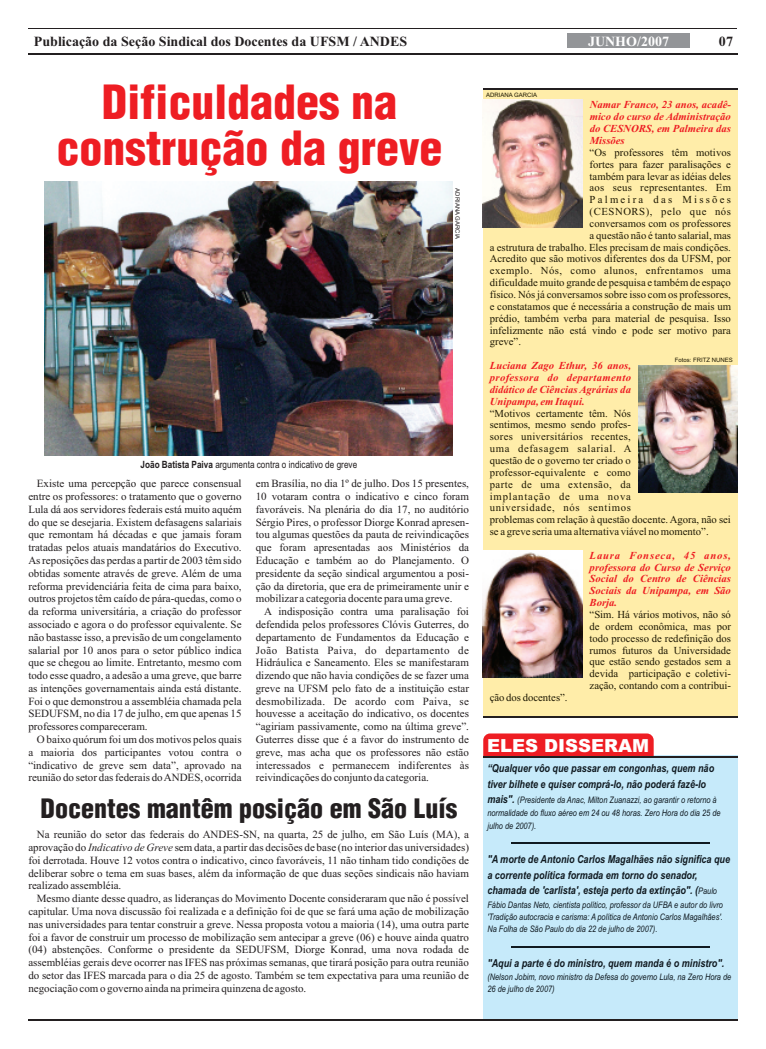
<style>
.page{position:relative;width:766px;height:1049px;background:#fff}
.page>*{position:absolute;margin:0;border:0;box-sizing:border-box;transform-origin:0 0}
.t1{font:46px/46.4px "Switzerland Cond Black Plain";color:#ee1d23;text-align:center}
.t2{font:26.1px "Switzerland Cond Black Plain";color:#231f20}
.t3{font:900 18px "Arial";color:#fff}
.t4{font:700 14px "Times New Roman";color:#231f20}
.t5{font:700 14px "Times New Roman";color:#fff}
.t6{font:11px/12.8px "Times New Roman";color:#231f20;text-align:justify}
.t7{font:italic 700 11px/15.6px "Arial Narrow";color:#101a21}
.t8{font:10.7px/11.9px "Times New Roman";color:#1f1903}
.t9{font:italic 700 10.7px/11.9px "Times New Roman";color:#ee1d23;text-align:justify}
.t10{font:10.7px "Times New Roman";letter-spacing:.04em;color:#1f1903}
.t11{font:10.7px "Times New Roman";letter-spacing:.025em;color:#1f1903}
.t12{font:10.7px "Times New Roman";letter-spacing:.05em;color:#1f1903}
.t13{font:10.7px "Times New Roman";letter-spacing:.21em;color:#1f1903}
.t14{font:10px "Arial Narrow";color:#231f20}
.t15{font:italic 9px/12.5px "Arial Narrow";color:#101a21}
.t16{font:6px "Arial";color:#1f1903}
.t17{font:6px "Arial";color:#231f20}
.s1{font-weight:700}
.s2{font-style:italic}
.s3{font-weight:700;font-size:11px}
.s4{font-weight:400;font-size:9px}
</style>
<div class="page">
<img style="left:45px;top:181px;width:408px;height:275px">
<div style="left:483px;top:755px;width:254px;height:265px;background:#c6eafa"></div>
<div style="left:483px;top:88px;width:254px;height:627px;background:#ffeda9"></div>
<hr style="left:483px;top:88px;width:254px;height:2px;background:#231f20">
<div style="left:483px;top:733px;width:170px;height:23px;background:#ee1d23"></div>
<hr style="left:483px;top:756px;width:254px;height:2px;background:#231f20">
<hr style="left:28px;top:1019px;width:709px;height:2px;background:#231f20">
<hr style="left:28px;top:28px;width:709px;height:1px;background:#231f20">
<hr style="left:28px;top:53px;width:709px;height:2px;background:#231f20">
<div style="left:566px;top:34px;width:123px;height:14px;background:#939598"></div>
<hr style="left:483px;top:716px;width:254px;height:1px;background:#231f20">
<img style="left:483px;top:550px;width:99px;height:128px">
<img style="left:483px;top:100px;width:99px;height:127px">
<img style="left:638px;top:365px;width:99px;height:127px">
<hr style="left:511px;top:842px;width:198px;height:1px;background:#101a21">
<hr style="left:511px;top:946px;width:198px;height:1px;background:#101a21">
<p class="t5" style="left:588px;top:36px;width:82px">JUNHO/2007</p>
<p class="t4" style="left:34px;top:36px;width:374px">Publicação da Seção Sindical dos Docentes da UFSM / ANDES</p>
<p class="t4" style="left:718px;top:36px;width:15px">07</p>
<h1 class="t1" style="left:57px;top:82px;width:387px">Dificuldades na construção da greve</h1>
<p class="t17" style="left:459px;top:188px;width:53px;rotate:90deg">ADRIANA GARCIA</p>
<p class="t14" style="left:140px;top:460px;width:218px"><span class="s1">João Batista Paiva</span> argumenta contra o indicativo de greve</p>
<p class="t6" style="left:256px;top:478px;width:215px">em Brasília, no dia 1º de julho. Dos 15 presentes, 10 votaram contra o indicativo e cinco foram favoráveis. Na plenária do dia 17, no auditório Sérgio Pires, o professor Diorge Konrad apresen&shy;tou algumas questões da pauta de reivindicações que foram apresentadas aos Ministérios da Educação e também ao do Planejamento. O presidente da seção sindical argumentou a posi&shy;ção da diretoria, que era de primeiramente unir e mobilizar a categoria docente para uma greve.</p>
<p class="t6" style="left:256px;top:606px;width:215px;text-indent:9px">A indisposição contra uma paralisação foi defendida pelos professores Clóvis Guterres, do departamento de Fundamentos da Educação e João Batista Paiva, do departamento de Hidráulica e Saneamento. Eles se manifestaram dizendo que não havia condições de se fazer uma greve na UFSM pelo fato de a instituição estar desmobilizada. De acordo com Paiva, se houvesse a aceitação do indicativo, os docentes “agiriam passivamente, como na última greve”.<br>Guterres disse que é a favor do instrumento de greve, mas acha que os professores não estão interessados e permanecem indiferentes às reivindicações do conjunto da categoria.</p>
<p class="t6" style="left:28px;top:478px;width:215px;text-indent:9px">Existe uma percepção que parece consensual entre os professores: o tratamento que o governo Lula dá aos servidores federais está muito aquém do que se desejaria. Existem defasagens salariais que remontam há décadas e que jamais foram tratadas pelos atuais mandatários do Executivo.<br>As reposições das perdas a partir de 2003 têm sido obtidas somente através de greve. Além de uma reforma previdenciária feita de cima para baixo, outros projetos têm caído de pára-quedas, como o da reforma universitária, a criação do professor associado e agora o do professor equivalente. Se não bastasse isso, a previsão de um congelamento salarial por 10 anos para o setor público indica que se chegou ao limite. Entretanto, mesmo com todo esse quadro, a adesão a uma greve, que barre as intenções governamentais ainda está distante.<br>Foi o que demonstrou a assembléia chamada pela SEDUFSM, no dia 17 de julho, em que apenas 15 professores compareceram.</p>
<p class="t6" style="left:28px;top:734px;width:215px;text-indent:9px">O baixo quórum foi um dos motivos pelos quais a maioria dos participantes votou contra o “indicativo de greve sem data”, aprovado na reunião do setor das federais do ANDES, ocorrida</p>
<h2 class="t2" style="left:40px;top:797px;width:418px">Docentes mantêm posição em São Luís</h2>
<p class="t6" style="left:28px;top:829px;width:442px;text-indent:9px">Na reunião do setor das federais do ANDES-SN, na quarta, 25 de julho, em São Luís (MA), a aprovação do <span class="s2">Indicativo de Greve</span> sem data, a partir das decisões de base (no interior das universidades) foi derrotada. Houve 12 votos contra o indicativo, cinco favoráveis, 11 não tinham tido condições de deliberar sobre o tema em suas bases, além da informação de que duas seções sindicais não haviam realizado assembléia.</p>
<p class="t6" style="left:28px;top:893px;width:442px;text-indent:9px">Mesmo diante desse quadro, as lideranças do Movimento Docente consideraram que não é possível capitular. Uma nova discussão foi realizada e a definição foi de que se fará uma ação de mobilização nas universidades para tentar construir a greve. Nessa proposta votou a maioria (14), uma outra parte foi a favor de construir um processo de mobilização sem antecipar a greve (06) e houve ainda quatro (04) abstenções. Conforme o presidente da SEDUFSM, Diorge Konrad, uma nova rodada de assembléias gerais deve ocorrer nas IFES nas próximas semanas, que tirará posição para outra reunião do setor das IFES marcada para o dia 25 de agosto. Também se tem expectativa para uma reunião de negociação com o governo ainda na primeira quinzena de agosto.</p>
<p class="t16" style="left:486px;top:93px;width:53px">ADRIANA GARCIA</p>
<p class="t9" style="left:589px;top:100px;width:143px">Namar Franco, 23 anos, acadê&shy;mico do curso de Administração do CESNORS, em Palmeira das Missões</p>
<p class="t8" style="left:589px;top:147px;width:143px">“Os professores têm motivos</p>
<p class="t8" style="left:589px;top:159px;width:143px">fortes para fazer paralisações e</p>
<p class="t8" style="left:589px;top:171px;width:143px">também para levar as idéias deles</p>
<p class="t11" style="left:589px;top:184px;width:143px">aos seus representantes. Em</p>
<p class="t13" style="left:589px;top:196px;width:143px">Palmeira das Missões</p>
<p class="t12" style="left:589px;top:208px;width:143px">(CESNORS), pelo que nós</p>
<p class="t8" style="left:589px;top:218px;width:143px">conversamos com os professores</p>
<p class="t8" style="left:589px;top:230px;width:143px">a questão não é tanto salarial, mas</p>
<p class="t8" style="left:489px;top:242px;width:242px">a estrutura de trabalho. Eles precisam de mais condições.</p>
<p class="t8" style="left:489px;top:254px;width:242px">Acredito que são motivos diferentes dos da UFSM, por</p>
<p class="t10" style="left:489px;top:267px;width:242px">exemplo. Nós, como alunos, enfrentamos uma</p>
<p class="t8" style="left:489px;top:278px;width:242px">dificuldade muito grande de pesquisa e também de espaço</p>
<p class="t8" style="left:489px;top:289px;width:242px">físico. Nós já conversamos sobre isso com os professores,</p>
<p class="t8" style="left:489px;top:301px;width:242px">e constatamos que é necessária a construção de mais um</p>
<p class="t8" style="left:489px;top:313px;width:242px">prédio, também verba para material de pesquisa. Isso</p>
<p class="t8" style="left:489px;top:325px;width:242px">infelizmente não está vindo e pode ser motivo para</p>
<p class="t8" style="left:489px;top:337px;width:33px">greve”.</p>
<p class="t9" style="left:489px;top:361px;width:143px">Luciana Zago Ethur, 36 anos, professora do departamento didático de Ciências Agrárias da Unipampa, em Itaqui.</p>
<p class="t16" style="left:674px;top:357px;width:60px">Fotos: FRITZ NUNES</p>
<p class="t8" style="left:489px;top:408px;width:242px">“Motivos certamente têm. Nós<br>sentimos, mesmo sendo profes-<br>sores universitários recentes,<br>uma defasagem salarial. A<br>questão de o governo ter criado o<br>professor-equivalente e como<br>parte de uma extensão, da<br>implantação de uma nova<br>universidade, nós sentimos<br>problemas com relação à questão docente. Agora, não sei se a greve seria uma alternativa viável no momento”.</p>
<p class="t9" style="left:589px;top:550px;width:143px">Laura Fonseca, 45 anos, professora do Curso de Serviço Social do Centro de Ciências Sociais da Unipampa, em São Borja.</p>
<p class="t8" style="left:489px;top:692px;width:79px">ção dos docentes”.</p>
<p class="t8" style="left:589px;top:609px;width:143px;text-align:justify">“Sim. Há vários motivos, não só de ordem econômica, mas por todo processo de redefinição dos rumos futuros da Universidade que estão sendo gestados sem a devida participação e coletivi&shy;zação, contando com a contribui-</p>
<h3 class="t3" style="left:487px;top:739px;width:164px">ELES DISSERAM</h3>
<p class="t7" style="left:487px;top:761px;width:228px">“Qualquer vôo que passar em congonhas, quem não tiver bilhete e quiser comprá-lo, não poderá fazê-lo</p>
<p class="t15" style="left:487px;top:794px;width:235px;line-height:12.8px"><span class="s3">mais".</span> (Presidente da Anac, Milton Zuanazzi, ao garantir o retorno à normalidade do fluxo aéreo em 24 ou 48 horas. Zero Hora do dia 25 de julho de 2007).</p>
<p class="t7" style="left:487px;top:853px;width:244px">"A morte de Antonio Carlos Magalhães não significa que a corrente política formada em torno do senador, chamada de 'carlista', esteja perto da extinção". (<span class="s4">Paulo</span></p>
<p class="t15" style="left:487px;top:899px;width:237px;text-align:justify">Fábio Dantas Neto, cientista político, professor da UFBA e autor do livro 'Tradição autocracia e carisma: A política de Antonio Carlos Magalhães'.<br>Na Folha de São Paulo do dia 22 de julho de 2007).</p>
<p class="t7" style="left:487px;top:956px;width:238px">"Aqui a parte é do ministro, quem manda é o ministro".</p>
<p class="t15" style="left:487px;top:971px;width:245px">(Nelson Jobim, novo ministro da Defesa do governo Lula, na Zero Hora de<br>26 de julho de 2007)</p>
</div>
